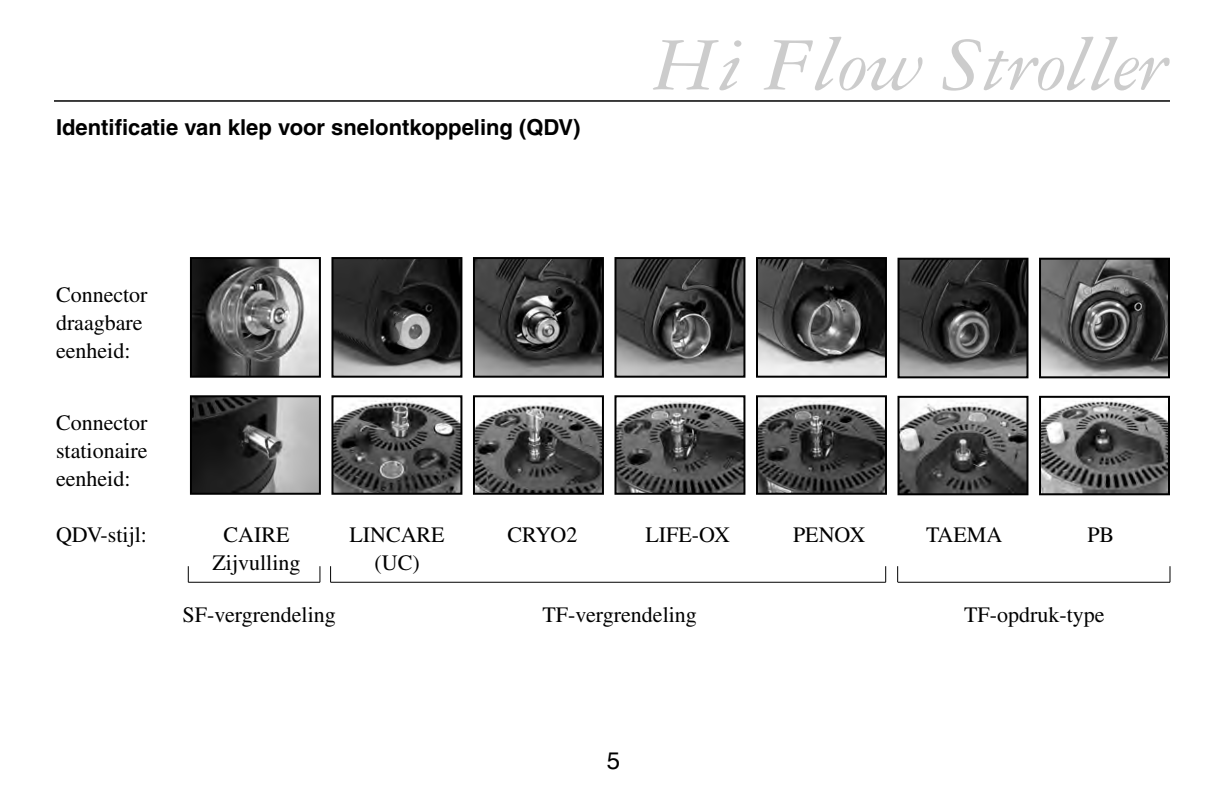
<style>
.page{position:relative;width:1224px;height:792px;background:#fff}
.page>*{position:absolute;margin:0;border:0;box-sizing:border-box;transform-origin:0 0}
.t1{font:italic 80px "Garamond Three";letter-spacing:-.015em;color:#ccc;scale:1.15 1}
.t2{font:24px "Helvetica";color:#000}
.t3{font:22px/28px "Times";color:#000}
.t4{font:700 22px "Helvetica";color:#000}
</style>
<div class="page">
<hr style="left:54px;top:100px;width:1116px;height:2px;background:#000">
<img style="left:193px;top:260px;width:125px;height:115px">
<div style="left:190px;top:257px;width:131px;height:121px;border:2px solid #000"></div>
<img style="left:334px;top:260px;width:125px;height:115px">
<div style="left:331px;top:257px;width:131px;height:121px;border:2px solid #000"></div>
<img style="left:476px;top:260px;width:125px;height:115px">
<div style="left:473px;top:257px;width:131px;height:121px;border:2px solid #000"></div>
<img style="left:617px;top:260px;width:125px;height:115px">
<div style="left:614px;top:257px;width:131px;height:121px;border:2px solid #000"></div>
<img style="left:759px;top:260px;width:125px;height:115px">
<div style="left:756px;top:257px;width:131px;height:121px;border:2px solid #000"></div>
<img style="left:901px;top:261px;width:124px;height:114px">
<div style="left:898px;top:258px;width:130px;height:120px;border:2px solid #000"></div>
<img style="left:1042px;top:261px;width:125px;height:114px">
<div style="left:1039px;top:258px;width:131px;height:120px;border:2px solid #000"></div>
<img style="left:193px;top:398px;width:125px;height:94px">
<div style="left:190px;top:395px;width:131px;height:100px;border:2px solid #000"></div>
<img style="left:334px;top:399px;width:125px;height:93px">
<div style="left:331px;top:395px;width:131px;height:100px;border:2px solid #000"></div>
<img style="left:476px;top:402px;width:125px;height:90px">
<div style="left:473px;top:395px;width:131px;height:100px;border:2px solid #000"></div>
<img style="left:617px;top:401px;width:125px;height:91px">
<div style="left:614px;top:395px;width:131px;height:100px;border:2px solid #000"></div>
<img style="left:759px;top:398px;width:125px;height:94px">
<div style="left:756px;top:395px;width:131px;height:100px;border:2px solid #000"></div>
<img style="left:901px;top:401px;width:124px;height:91px">
<div style="left:898px;top:396px;width:130px;height:99px;border:2px solid #000"></div>
<img style="left:1042px;top:399px;width:125px;height:93px">
<div style="left:1039px;top:396px;width:131px;height:99px;border:2px solid #000"></div>
<hr style="left:188px;top:582px;width:132px;height:1px;background:#000">
<hr style="left:331px;top:582px;width:555px;height:1px;background:#000">
<hr style="left:898px;top:582px;width:272px;height:1px;background:#000">
<svg style="left:188px;top:566px;width:1px;height:16px"></svg>
<svg style="left:319px;top:566px;width:1px;height:16px"></svg>
<svg style="left:330px;top:566px;width:1px;height:16px"></svg>
<svg style="left:885px;top:566px;width:1px;height:16px"></svg>
<svg style="left:897px;top:566px;width:1px;height:16px"></svg>
<svg style="left:1169px;top:566px;width:1px;height:16px"></svg>
<p class="t4" style="left:56px;top:119px;width:526px">Identificatie van klep voor snelontkoppeling (QDV)</p>
<p class="t3" style="left:56px;top:282px;width:93px">Connector draagbare eenheid:</p>
<p class="t3" style="left:56px;top:410px;width:93px;text-align:justify">Connector stationaire eenheid:</p>
<h1 class="t1" style="left:652px;top:37px;width:450px">Hi Flow Stroller</h1>
<p class="t3" style="left:56px;top:523px;width:93px">QDV-stijl:</p>
<p class="t3" style="left:224px;top:523px;width:67px">CAIRE</p>
<p class="t3" style="left:349px;top:523px;width:97px">LINCARE</p>
<p class="t3" style="left:507px;top:523px;width:72px">CRYO2</p>
<p class="t3" style="left:646px;top:523px;width:86px">LIFE-OX</p>
<p class="t3" style="left:793px;top:523px;width:74px">PENOX</p>
<p class="t3" style="left:926px;top:523px;width:78px">TAEMA</p>
<p class="t3" style="left:1087px;top:523px;width:28px">PB</p>
<p class="t3" style="left:212px;top:551px;width:90px">Zijvulling</p>
<p class="t3" style="left:374px;top:551px;width:47px">(UC)</p>
<p class="t3" style="left:183px;top:603px;width:155px">SF-vergrendeling</p>
<p class="t3" style="left:542px;top:603px;width:156px">TF-vergrendeling</p>
<p class="t3" style="left:964px;top:603px;width:142px">TF-opdruk-type</p>
<p class="t2" style="left:607px;top:750px;width:15px">5</p>
</div>
